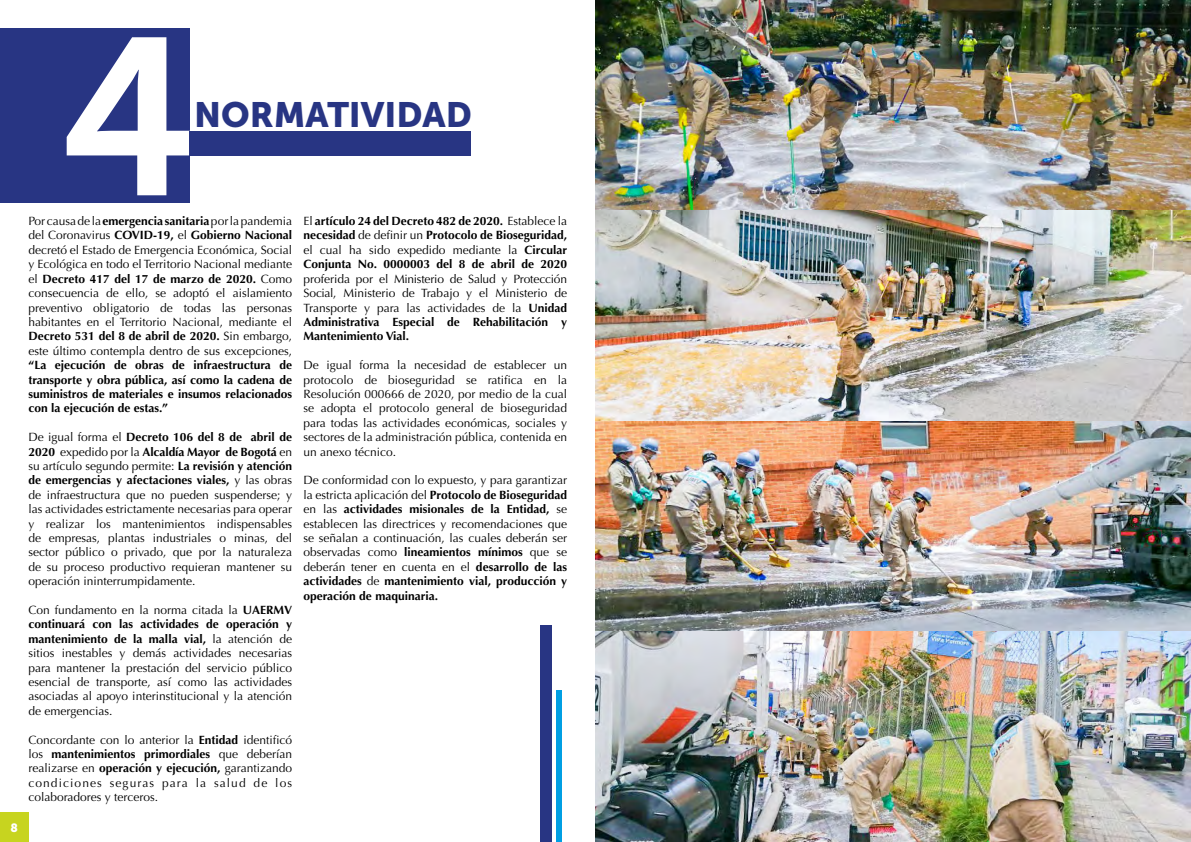
<style>
.page{position:relative;width:1191px;height:842px;background:#fff}
.page>*{position:absolute;margin:0;border:0;box-sizing:border-box;transform-origin:0 0}
.t1{font:222.6px "Museo 700";color:#fff}
.t2{font:35px "Museo Sans 900";color:#283583}
.t3{font:12px/14.4px "Optima";color:#000;text-align:justify}
.t4{font:700 12px/14.4px "Optima";color:#000;text-align:justify}
.t5{font:12px "Museo Sans 900";color:#fff}
.s1{font-weight:700}
.s2{font-weight:400}
</style>
<div class="page">
<div style="left:0;top:28px;width:190px;height:175px;background:#283583"></div>
<div style="left:0;top:812px;width:28px;height:30px;background:#c7d41f"></div>
<div style="left:190px;top:131px;width:281px;height:24px;background:#283583"></div>
<img style="left:595px;top:0;width:596px;height:210px">
<img style="left:595px;top:210px;width:596px;height:211px">
<img style="left:595px;top:421px;width:596px;height:210px">
<img style="left:595px;top:631px;width:596px;height:211px">
<div style="left:540px;top:625px;width:11px;height:217px;background:#283583"></div>
<div style="left:556px;top:690px;width:5px;height:152px;background:#009fe3"></div>
<p class="t5" style="left:10px;top:820px;width:9px">8</p>
<h1 class="t1" style="left:63px;top:-6px;width:133px">4</h1>
<h2 class="t2" style="left:194px;top:95px;width:279px">NORMATIVIDAD</h2>
<p class="t3" style="left:28px;top:214px;width:265px">Por causa de la <span class="s1">emergencia sanitaria</span> por la pandemia del Coronavirus <span class="s1">COVID-19,</span> el <span class="s1">Gobierno Nacional </span>decretó el Estado de Emergencia Económica, Social y Ecológica en todo el Territorio Nacional mediante el <span class="s1">Decreto 417 del 17 de marzo de 2020.</span> Como consecuencia de ello, se adoptó el aislamiento preventivo obligatorio de todas las personas habitantes en el Territorio Nacional, mediante el <span class="s1">Decreto 531 del 8 de abril de 2020.</span> Sin embargo, este último contempla dentro de sus excepciones,</p>
<p class="t4" style="left:28px;top:358px;width:265px">“La ejecución de obras de infraestructura de transporte y obra pública, así como la cadena de suministros de materiales e insumos relacionados con la ejecución de estas.”</p>
<p class="t3" style="left:28px;top:430px;width:265px">De igual forma el <span class="s1">Decreto 106 del 8 de abril de 2020</span> expedido por la <span class="s1">Alcaldía Mayor de Bogotá</span> en su artículo segundo permite: <span class="s1">La revisión y atención de emergencias y afectaciones viales,</span> y las obras de infraestructura que no pueden suspenderse; y las actividades estrictamente necesarias para operar y realizar los mantenimientos indispensables de empresas, plantas industriales o minas, del sector público o privado, que por la naturaleza de su proceso productivo requieran mantener su operación ininterrumpidamente.</p>
<p class="t3" style="left:28px;top:603px;width:265px">Con fundamento en la norma citada la <span class="s1">UAERMV continuará con las actividades de operación y mantenimiento de la malla vial,</span> la atención de sitios inestables y demás actividades necesarias para mantener la prestación del servicio público esencial de transporte, así como las actividades asociadas al apoyo interinstitucional y la atención de emergencias.</p>
<p class="t3" style="left:28px;top:732px;width:265px">Concordante con lo anterior la <span class="s1">Entidad</span> identificó los <span class="s1">mantenimientos primordiales</span> que deberían realizarse en <span class="s1">operación y ejecución,</span> garantizando condiciones seguras para la salud de los colaboradores y terceros.</p>
<p class="t4" style="left:303px;top:214px;width:265px"><span class="s2">El</span> artículo 24 del Decreto 482 de 2020. <span class="s2">Establece la </span>necesidad <span class="s2">de definir un</span> Protocolo de Bioseguridad, <span class="s2">el cual ha sido expedido mediante la</span> Circular Conjunta No. 0000003 del 8 de abril de 2020</p>
<p class="t3" style="left:303px;top:272px;width:265px">proferida por el Ministerio de Salud y Protección Social, Ministerio de Trabajo y el Ministerio de Transporte y para las actividades de la <span class="s1">Unidad Administrativa Especial de Rehabilitación y Mantenimiento Vial.</span></p>
<p class="t3" style="left:303px;top:358px;width:265px">De igual forma la necesidad de establecer un protocolo de bioseguridad se ratifica en la Resolución 000666 de 2020, por medio de la cual se adopta el protocolo general de bioseguridad para todas las actividades económicas, sociales y sectores de la administración pública, contenida en un anexo técnico.</p>
<p class="t3" style="left:303px;top:473px;width:265px">De conformidad con lo expuesto, y para garantizar la estricta aplicación del <span class="s1">Protocolo de Bioseguridad </span>en las <span class="s1">actividades misionales de la Entidad,</span> se establecen las directrices y recomendaciones que se señalan a continuación, las cuales deberán ser observadas como <span class="s1">lineamientos mínimos</span> que se deberán tener en cuenta en el <span class="s1">desarrollo de las actividades</span> de <span class="s1">mantenimiento vial, producción y operación de maquinaria.</span></p>
</div>
